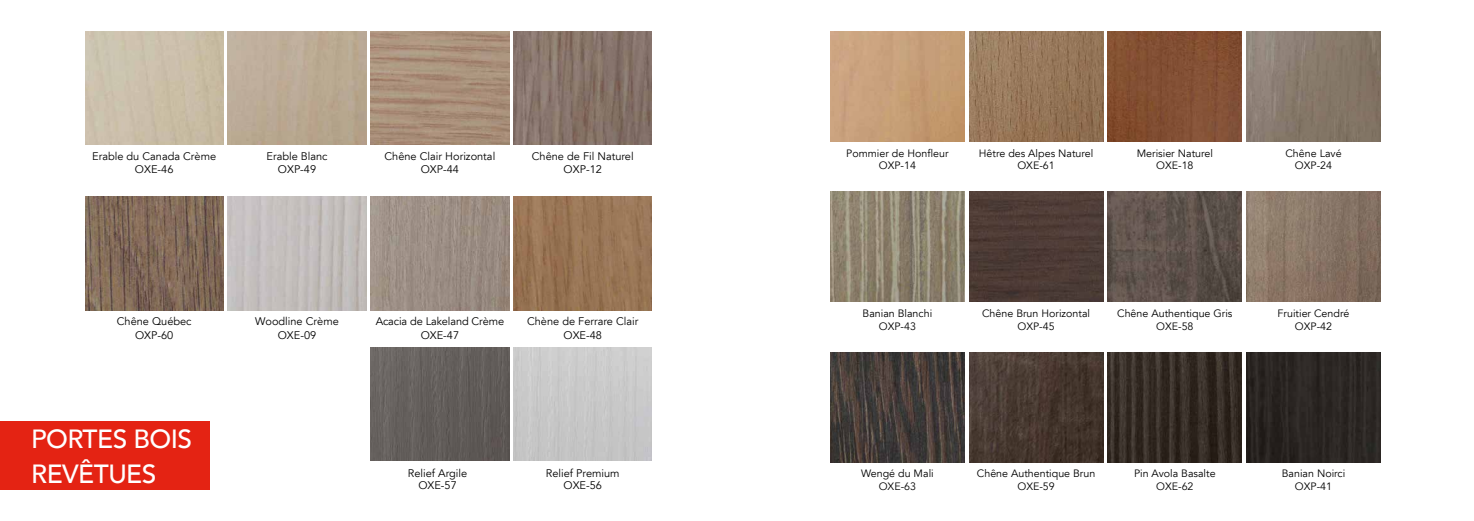
<style>
.page{position:relative;width:1474px;height:521px;background:#fff}
.page>*{position:absolute;margin:0;border:0;box-sizing:border-box;transform-origin:0 0}
.t1{font:500 26.25px/35px "Avenir";letter-spacing:-.02em;color:#fff}
.t2{font:11.03px/13.2px "Avenir LT";color:#000;text-align:center}
.t3{font:10.67px/12.8px "Avenir LT";color:#000;text-align:center}
</style>
<div class="page">
<img style="left:371px;top:32px;width:138px;height:113px">
<img style="left:513px;top:32px;width:139px;height:113px">
<img style="left:85px;top:197px;width:138px;height:113px">
<img style="left:228px;top:197px;width:138px;height:113px">
<img style="left:371px;top:197px;width:138px;height:113px">
<img style="left:513px;top:197px;width:139px;height:113px">
<img style="left:830px;top:32px;width:134px;height:110px">
<img style="left:969px;top:32px;width:134px;height:110px">
<img style="left:1107px;top:32px;width:134px;height:110px">
<img style="left:1246px;top:32px;width:134px;height:110px">
<img style="left:830px;top:192px;width:134px;height:110px">
<img style="left:969px;top:192px;width:134px;height:110px">
<img style="left:1107px;top:192px;width:134px;height:110px">
<img style="left:1246px;top:192px;width:134px;height:110px">
<img style="left:830px;top:352px;width:134px;height:110px">
<img style="left:969px;top:352px;width:134px;height:110px">
<img style="left:1107px;top:352px;width:134px;height:110px">
<img style="left:1246px;top:352px;width:134px;height:110px">
<div style="left:0;top:421px;width:209px;height:68px;background:#e42313"></div>
<img style="left:371px;top:347px;width:138px;height:114px">
<div style="left:513px;top:347px;width:139px;height:114px;background:#c8c8c8"></div>
<p class="t2" style="left:92px;top:150px;width:126px">Erable du Canada Crème<br>OXE-46</p>
<p class="t2" style="left:384px;top:150px;width:112px">Chêne Clair Horizontal<br>OXP-44</p>
<p class="t2" style="left:266px;top:150px;width:63px">Erable Blanc<br>OXP-49</p>
<p class="t2" style="left:532px;top:150px;width:103px">Chêne de Fil Naturel<br>OXP-12</p>
<p class="t2" style="left:117px;top:315px;width:76px">Chêne Québec<br>OXP-60</p>
<p class="t2" style="left:376px;top:315px;width:130px">Acacia de Lakeland Crème<br>OXE-47</p>
<p class="t2" style="left:255px;top:315px;width:85px">Woodline Crème<br>OXE-09</p>
<p class="t2" style="left:527px;top:315px;width:113px">Chène de Ferrare Clair<br>OXE-48</p>
<h1 class="t1" style="left:31px;top:420px;width:162px">PORTES BOIS<br>REVÊTUES</h1>
<p class="t2" style="left:408px;top:468px;width:61px;line-height:12px">Relief Argile<br>OXE-57</p>
<p class="t2" style="left:546px;top:468px;width:75px;line-height:12px">Relief Premium<br>OXE-56</p>
<p class="t3" style="left:846px;top:147px;width:104px">Pommier de Honfleur<br>OXP-14</p>
<p class="t3" style="left:1136px;top:147px;width:78px">Merisier Naturel<br>OXE-18</p>
<p class="t3" style="left:978px;top:147px;width:116px">Hêtre des Alpes Naturel<br>OXE-61</p>
<p class="t3" style="left:1285px;top:147px;width:58px">Chêne Lavé<br>OXP-24</p>
<p class="t3" style="left:862px;top:307px;width:71px">Banian Blanchi<br>OXP-43</p>
<p class="t3" style="left:1117px;top:307px;width:117px">Chêne Authentique Gris<br>OXE-58</p>
<p class="t3" style="left:982px;top:307px;width:109px">Chêne Brun Horizontal<br>OXP-45</p>
<p class="t3" style="left:1277px;top:307px;width:73px">Fruitier Cendré<br>OXP-42</p>
<p class="t3" style="left:861px;top:467px;width:74px">Wengé du Mali<br>OXE-63</p>
<p class="t3" style="left:1133px;top:467px;width:83px">Pin Avola Basalte<br>OXE-62</p>
<p class="t3" style="left:976px;top:467px;width:120px">Chêne Authentique Brun<br>OXE-59</p>
<p class="t3" style="left:1281px;top:467px;width:65px">Banian Noirci<br>OXP-41</p>
</div>
